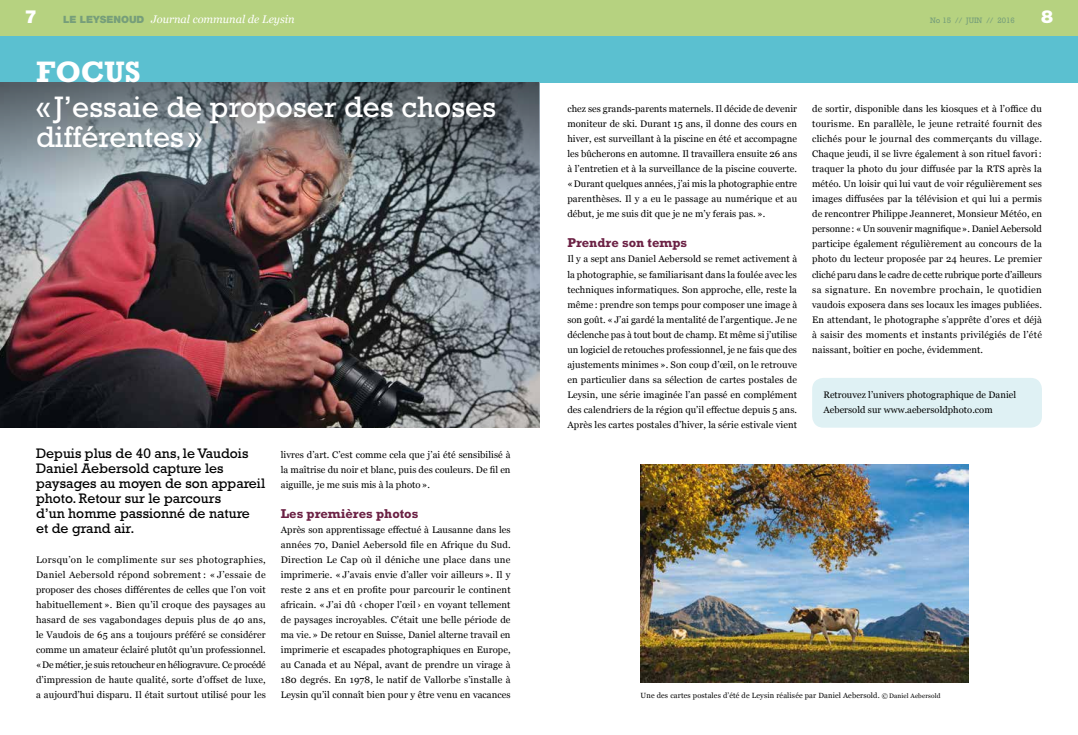
<style>
.page{position:relative;width:1078px;height:735px;background:#fff}
.page>*{position:absolute;margin:0;border:0;box-sizing:border-box;transform-origin:0 0}
.t1{font:30px/30px "Rockwell";color:#fff}
.t2{font:700 30px "Rockwell";color:#fff}
.t3{font:900 18px "Helvetica Neue";color:#fff}
.t4{font:14px/15px "Rockwell";color:#000}
.t5{font:700 13px "Rockwell";color:#6b2144}
.t6{font:italic 11px "Georgia";color:#fff}
.t7{font:9.5px/15px "Georgia";letter-spacing:.01em;color:#000;text-align:justify}
.t8{font:9.4px/15px "Georgia";letter-spacing:.005em;color:#000}
.t9{font:8px "Rockwell";color:#769e7a}
.t10{font:7.5px "Georgia";letter-spacing:.02em;color:#000}
.s1{font-family:"Helvetica Neue";font-weight:900;font-style:normal;font-size:10px;color:#769e7a}
.s2{font-size:6.5px}
</style>
<div class="page">
<div style="left:0;top:0;width:1077px;height:36px;background:#b6d280"></div>
<div style="left:0;top:36px;width:1077px;height:46px;background:#5bc0d0"></div>
<img style="left:0;top:193px;width:539px;height:234px">
<svg style="left:0;top:82px;width:539px;height:111px;background:#74777c"></svg>
<img style="left:640px;top:464px;width:328px;height:218px">
<div style="left:812px;top:377px;width:229px;height:50px;background:#dff1f4;border-radius:11px"></div>
<h2 class="t3" style="left:25px;top:6px;width:14px">7</h2>
<p class="t6" style="left:63px;top:11px;width:233px"><span class="s1">LE LEYSENOUD</span> Journal communal de Leysin</p>
<p class="t9" style="left:929px;top:15px;width:86px">No 15 // JUIN // 2016</p>
<h2 class="t3" style="left:1040px;top:6px;width:14px">8</h2>
<h1 class="t2" style="left:36px;top:54px;width:106px">FOCUS</h1>
<h1 class="t1" style="left:36px;top:91px;width:461px">« J’essaie de proposer des choses différentes »</h1>
<p class="t7" style="left:567px;top:101px;width:231px">chez ses grands-parents maternels. Il décide de devenir moniteur de ski. Durant 15 ans, il donne des cours en hiver, est surveillant à la piscine en été et accompagne les bûcherons en automne. Il travaillera ensuite 26 ans à l’entretien et à la surveillance de la piscine couverte. «Durant quelques années, j’ai mis la photographie entre parenthèses. Il y a eu le passage au numérique et au début, je me suis dit que je ne m’y ferais pas.».</p>
<h3 class="t5" style="left:567px;top:235px;width:121px">Prendre son temps</h3>
<p class="t7" style="left:567px;top:251px;width:231px">Il y a sept ans Daniel Aebersold se remet activement à la photographie, se familiarisant dans la foulée avec les techniques informatiques. Son approche, elle, reste la même : prendre son temps pour composer une image à son goût. «J’ai gardé la mentalité de l’argentique. Je ne déclenche pas à tout bout de champ. Et même si j’utilise un logiciel de retouches professionnel, je ne fais que des ajustements minimes ». Son coup d’œil, on le retrouve en particulier dans sa sélection de cartes postales de Leysin, une série imaginée l’an passé en complément des calendriers de la région qu’il effectue depuis 5 ans.<br>Après les cartes postales d’hiver, la série estivale vient</p>
<h3 class="t4" style="left:36px;top:445px;width:230px">Depuis plus de 40 ans, le Vaudois<br>Daniel Aebersold capture les paysages au moyen de son appareil photo. Retour sur le parcours<br>d’un homme passionné de nature et de grand air.</h3>
<p class="t7" style="left:36px;top:551px;width:231px">Lorsqu’on le complimente sur ses photographies, Daniel Aebersold répond sobrement : « J’essaie de proposer des choses différentes de celles que l’on voit habituellement ». Bien qu’il croque des paysages au hasard de ses vagabondages depuis plus de 40 ans, le Vaudois de 65 ans a toujours préféré se considérer comme un amateur éclairé plutôt qu’un professionnel. «De métier, je suis retoucheur en héliogravure. Ce procédé d’impression de haute qualité, sorte d’offset de luxe, a aujourd’hui disparu. Il était surtout utilisé pour les</p>
<p class="t7" style="left:812px;top:101px;width:231px">de sortir, disponible dans les kiosques et à l’office du tourisme. En parallèle, le jeune retraité fournit des clichés pour le journal des commerçants du village.<br>Chaque jeudi, il se livre également à son rituel favori: traquer la photo du jour diffusée par la RTS après la météo. Un loisir qui lui vaut de voir régulièrement ses images diffusées par la télévision et qui lui a permis de rencontrer Philippe Jeanneret, Monsieur Météo, en personne: «Un souvenir magnifique». Daniel Aebersold participe également régulièrement au concours de la photo du lecteur proposée par 24 heures. Le premier cliché paru dans le cadre de cette rubrique porte d’ailleurs sa signature. En novembre prochain, le quotidien vaudois exposera dans ses locaux les images publiées.<br>En attendant, le photographe s’apprête d’ores et déjà à saisir des moments et instants privilégiés de l’été naissant, boîtier en poche, évidemment.</p>
<p class="t8" style="left:823px;top:386px;width:194px">Retrouvez l’univers photographique de Daniel<br>Aebersold sur www.aebersoldphoto.com</p>
<p class="t7" style="left:281px;top:446px;width:231px">livres d’art. C’est comme cela que j’ai été sensibilisé à la maîtrise du noir et blanc, puis des couleurs. De fil en aiguille, je me suis mis à la photo».</p>
<h3 class="t5" style="left:281px;top:505px;width:139px">Les premières photos</h3>
<p class="t7" style="left:281px;top:521px;width:231px">Après son apprentissage effectué à Lausanne dans les années 70, Daniel Aebersold file en Afrique du Sud.<br>Direction Le Cap où il déniche une place dans une imprimerie. « J’avais envie d’aller voir ailleurs ». Il y reste 2 ans et en profite pour parcourir le continent africain. « J’ai dû ‹ choper l’œil › en voyant tellement de paysages incroyables. C’était une belle période de ma vie.» De retour en Suisse, Daniel alterne travail en imprimerie et escapades photographiques en Europe, au Canada et au Népal, avant de prendre un virage à 180 degrés. En 1978, le natif de Vallorbe s’installe à Leysin qu’il connaît bien pour y être venu en vacances</p>
<p class="t10" style="left:640px;top:689px;width:301px">Une des cartes postales d’été de Leysin réalisée par Daniel Aebersold. <span class="s2">© Daniel Aebersold</span></p>
</div>
